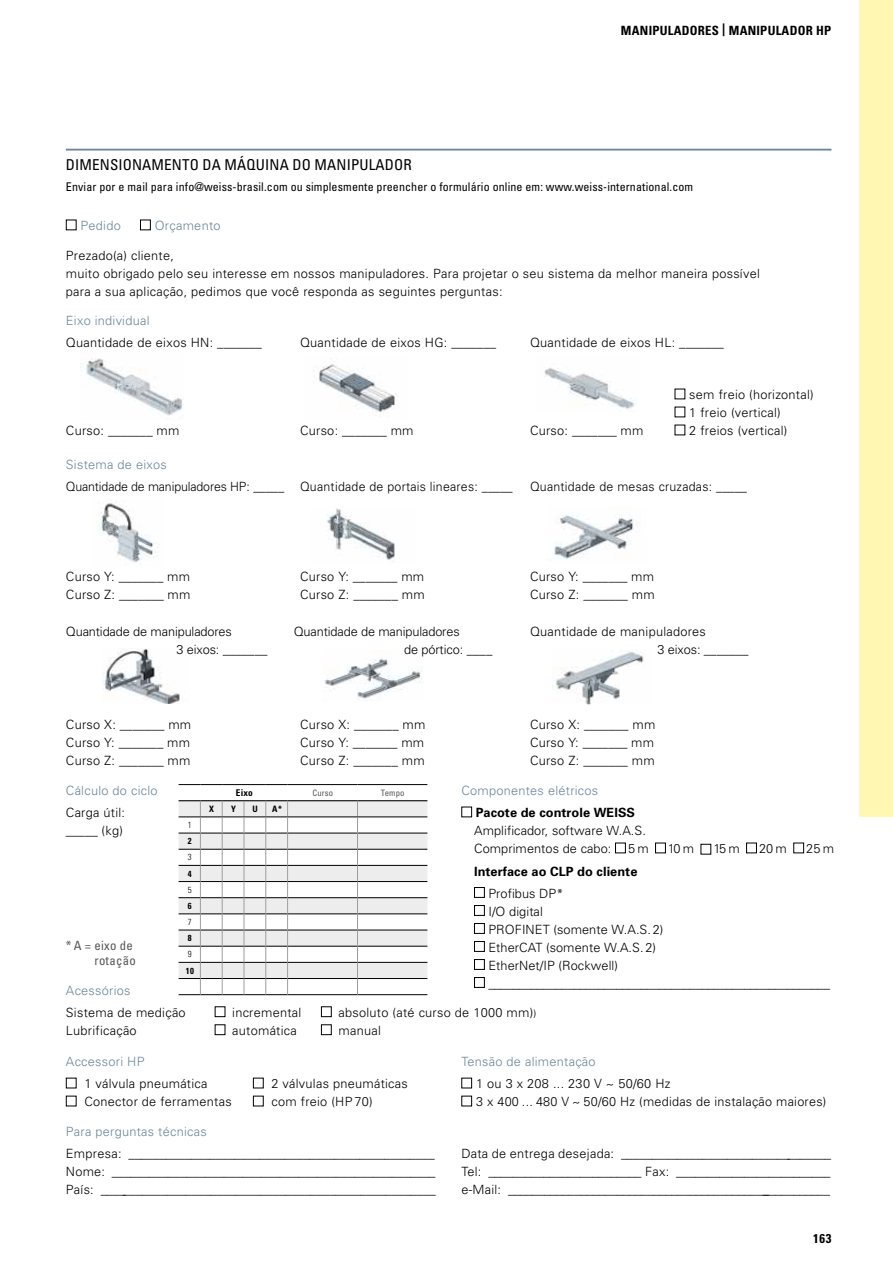
<style>
.page{position:relative;width:893px;height:1263px;background:#fff}
.page>*{position:absolute;margin:0;border:0;box-sizing:border-box;transform-origin:0 0}
.t1{font:condensed 15px "Univers";letter-spacing:.01em;color:#000}
.t2{font:300 12.75px/18px "Univers";letter-spacing:.02em;color:#000}
.t3{font:300 12.75px "Univers";letter-spacing:.02em;color:#6c879c}
.t4{font:300 12.75px/18px "Univers";letter-spacing:-.01em;color:#000}
.t5{font:700 12.75px "Univers";letter-spacing:.005em;color:#000}
.t6{font:700 condensed 12.75px "Univers";letter-spacing:.02em;color:#000}
.t7{font:condensed 12.75px/15px "Univers";letter-spacing:.02em;color:#575756;text-align:right}
.t8{font:condensed 12px "Univers";letter-spacing:.01em;color:#000}
.t9{font:700 condensed 9.3px "Univers";color:#000}
.t10{font:700 condensed 8.85px "Univers";color:#000}
.t11{font:condensed 8.85px "Univers";letter-spacing:.01em;color:#575756}
.t12{font:300 condensed 8.85px "Univers";color:#000}
.s1{font-size:10.5px}
</style>
<div class="page">
<img style="left:81px;top:358px;width:103px;height:58px">
<img style="left:314px;top:364px;width:83px;height:51px">
<img style="left:544px;top:367px;width:93px;height:42px">
<img style="left:99px;top:502px;width:59px;height:61px">
<img style="left:554px;top:515px;width:80px;height:44px">
<img style="left:327px;top:508px;width:68px;height:54px">
<img style="left:103px;top:648px;width:77px;height:55px">
<img style="left:324px;top:658px;width:99px;height:43px">
<img style="left:553px;top:650px;width:91px;height:54px">
<hr style="left:66px;top:149px;width:765px;height:1px;background:#6c879c">
<div style="left:66px;top:220px;width:11px;height:10px;border:1px solid #000"></div>
<div style="left:140px;top:220px;width:11px;height:10px;border:1px solid #000"></div>
<svg style="left:179px;top:784px;width:109px;height:1px"></svg>
<hr style="left:288px;top:784px;width:69px;height:1px;background:#000">
<hr style="left:357px;top:784px;width:70px;height:1px;background:#000">
<svg style="left:179px;top:800px;width:248px;height:195px"></svg>
<div style="left:215px;top:1006px;width:10px;height:11px;border:1px solid #000"></div>
<div style="left:321px;top:1006px;width:11px;height:11px;border:1px solid #000"></div>
<div style="left:215px;top:1024px;width:10px;height:11px;border:1px solid #000"></div>
<div style="left:321px;top:1024px;width:11px;height:11px;border:1px solid #000"></div>
<div style="left:66px;top:1078px;width:11px;height:10px;border:1px solid #000"></div>
<div style="left:253px;top:1078px;width:11px;height:10px;border:1px solid #000"></div>
<div style="left:66px;top:1096px;width:11px;height:10px;border:1px solid #000"></div>
<div style="left:253px;top:1096px;width:11px;height:10px;border:1px solid #000"></div>
<div style="left:461px;top:1078px;width:11px;height:10px;border:1px solid #000"></div>
<div style="left:461px;top:1096px;width:11px;height:10px;border:1px solid #000"></div>
<div style="left:461px;top:807px;width:11px;height:10px;border:1px solid #000"></div>
<div style="left:615px;top:843px;width:11px;height:10px;border:1px solid #000"></div>
<div style="left:655px;top:843px;width:11px;height:10px;border:1px solid #000"></div>
<div style="left:701px;top:844px;width:10px;height:10px;border:1px solid #000"></div>
<div style="left:746px;top:843px;width:11px;height:10px;border:1px solid #000"></div>
<div style="left:793px;top:843px;width:11px;height:10px;border:1px solid #000"></div>
<div style="left:474px;top:887px;width:11px;height:11px;border:1px solid #000"></div>
<div style="left:474px;top:905px;width:11px;height:11px;border:1px solid #000"></div>
<div style="left:474px;top:923px;width:11px;height:11px;border:1px solid #000"></div>
<div style="left:474px;top:941px;width:11px;height:11px;border:1px solid #000"></div>
<div style="left:474px;top:959px;width:11px;height:11px;border:1px solid #000"></div>
<div style="left:474px;top:977px;width:11px;height:11px;border:1px solid #000"></div>
<div style="left:859px;top:0;width:34px;height:816px;background:#fff7b2"></div>
<p class="t1" style="left:66px;top:155px;width:347px">DIMENSIONAMENTO DA MÁQUINA DO MANIPULADOR</p>
<p class="t6" style="left:621px;top:22px;width:212px">MANIPULADORES | MANIPULADOR HP</p>
<p class="t8" style="left:66px;top:179px;width:629px">Enviar por e mail para info@weiss-brasil.com ou simplesmente preencher o formulário online em: www.weiss-international.com</p>
<p class="t3" style="left:81px;top:218px;width:42px">Pedido</p>
<p class="t3" style="left:155px;top:218px;width:67px">Orçamento</p>
<p class="t2" style="left:66px;top:246px;width:695px">Prezado(a) cliente,<br>muito obrigado pelo seu interesse em nossos manipuladores. Para projetar o seu sistema da melhor maneira possível para a sua aplicação, pedimos que você responda as seguintes perguntas:</p>
<p class="t3" style="left:66px;top:313px;width:85px">Eixo individual</p>
<p class="t2" style="left:66px;top:334px;width:198px">Quantidade de eixos HN: _______</p>
<p class="t2" style="left:300px;top:334px;width:198px">Quantidade de eixos HG: _______</p>
<p class="t2" style="left:530px;top:334px;width:195px">Quantidade de eixos HL: _______</p>
<p class="t2" style="left:689px;top:385px;width:126px">sem freio (horizontal)<br>1 freio (vertical)<br>2 freios (vertical)</p>
<p class="t2" style="left:66px;top:421px;width:115px">Curso: _______ mm</p>
<p class="t2" style="left:300px;top:421px;width:115px">Curso: _______ mm</p>
<p class="t2" style="left:530px;top:421px;width:115px">Curso: _______ mm</p>
<p class="t3" style="left:66px;top:457px;width:102px">Sistema de eixos</p>
<p class="t2" style="left:66px;top:477px;width:448px">Quantidade de manipuladores HP: _____ Quantidade de portais lineares: _____</p>
<p class="t2" style="left:530px;top:477px;width:219px">Quantidade de mesas cruzadas: _____</p>
<p class="t2" style="left:66px;top:567px;width:126px">Curso Y: _______ mm<br>Curso Z: _______ mm</p>
<p class="t2" style="left:530px;top:567px;width:126px">Curso Y: _______ mm<br>Curso Z: _______ mm</p>
<p class="t2" style="left:300px;top:567px;width:126px">Curso Y: _______ mm<br>Curso Z: _______ mm</p>
<p class="t4" style="left:176px;top:622px;width:92px;text-indent:-111px">Quantidade de manipuladores<br>3 eixos: _______</p>
<p class="t2" style="left:658px;top:622px;width:92px;text-indent:-128px">Quantidade de manipuladores<br>3 eixos: _______</p>
<p class="t4" style="left:404px;top:622px;width:90px;text-indent:-111px">Quantidade de manipuladores<br>de pórtico: ____</p>
<p class="t2" style="left:66px;top:715px;width:127px;text-align:justify">Curso X: _______ mm Curso Y: _______ mm Curso Z: _______ mm</p>
<p class="t2" style="left:530px;top:715px;width:127px;text-align:justify">Curso X: _______ mm Curso Y: _______ mm Curso Z: _______ mm</p>
<p class="t2" style="left:300px;top:715px;width:127px;text-align:justify">Curso X: _______ mm Curso Y: _______ mm Curso Z: _______ mm</p>
<p class="t3" style="left:461px;top:783px;width:138px">Componentes elétricos</p>
<p class="t5" style="left:476px;top:804px;width:161px">Pacote de controle WEISS</p>
<p class="t2" style="left:474px;top:821px;width:173px">Amplificador, software W.A.S.<br>Comprimentos de cabo:</p>
<p class="t3" style="left:66px;top:783px;width:93px">Cálculo do ciclo</p>
<p class="t2" style="left:66px;top:803px;width:61px">Carga útil: _____ (kg)</p>
<p class="t9" style="left:236px;top:787px;width:18px">Eixo</p>
<p class="t11" style="left:313px;top:787px;width:22px">Curso</p>
<p class="t11" style="left:381px;top:787px;width:25px">Tempo</p>
<p class="t10" style="left:209px;top:803px;width:6px">X</p>
<p class="t10" style="left:231px;top:803px;width:6px">Y</p>
<p class="t10" style="left:253px;top:803px;width:7px">U</p>
<p class="t10" style="left:272px;top:803px;width:11px">A*</p>
<p class="t12" style="left:188px;top:820px;width:5px">1</p>
<p class="t10" style="left:188px;top:836px;width:5px">2</p>
<p class="t12" style="left:188px;top:852px;width:5px">3</p>
<p class="t10" style="left:188px;top:868px;width:5px">4</p>
<p class="t12" style="left:188px;top:884px;width:5px">5</p>
<p class="t10" style="left:188px;top:900px;width:5px">6</p>
<p class="t12" style="left:188px;top:917px;width:5px">7</p>
<p class="t10" style="left:188px;top:933px;width:5px">8</p>
<p class="t12" style="left:188px;top:949px;width:5px">9</p>
<p class="t10" style="left:186px;top:965px;width:10px">10</p>
<p class="t2" style="left:628px;top:839px;width:22px">5m</p>
<p class="t2" style="left:668px;top:839px;width:28px">10 m</p>
<p class="t2" style="left:713px;top:839px;width:28px">15 m</p>
<p class="t2" style="left:759px;top:839px;width:29px">20m</p>
<p class="t2" style="left:806px;top:839px;width:29px">25m</p>
<p class="t5" style="left:474px;top:863px;width:165px">Interface ao CLP do cliente</p>
<p class="t2" style="left:488px;top:884px;width:343px">Profibus DP*<br>I/O digital<br>PROFINET (somente W.A.S.2)<br>EtherCAT (somente W.A.S.2)<br>EtherNet/IP (Rockwell) ________________________________________________________</p>
<p class="t7" style="left:66px;top:938px;width:71px">* A = eixo de rotação</p>
<p class="t3" style="left:66px;top:983px;width:66px">Acessórios</p>
<p class="t2" style="left:66px;top:1003px;width:121px">Sistema de medição</p>
<p class="t2" style="left:232px;top:1003px;width:71px">incremental</p>
<p class="t2" style="left:339px;top:1003px;width:199px">absoluto (até curso de 1000 mm)<span class="s1">)</span></p>
<p class="t2" style="left:66px;top:1021px;width:72px">Lubrificação</p>
<p class="t2" style="left:232px;top:1021px;width:66px">automática</p>
<p class="t2" style="left:339px;top:1021px;width:44px">manual</p>
<p class="t3" style="left:66px;top:1054px;width:80px">Accessori HP</p>
<p class="t2" style="left:84px;top:1074px;width:125px">1 válvula pneumática</p>
<p class="t2" style="left:271px;top:1074px;width:138px">2 válvulas pneumáticas</p>
<p class="t2" style="left:84px;top:1092px;width:149px">Conector de ferramentas</p>
<p class="t2" style="left:271px;top:1092px;width:103px">com freio (HP 70)</p>
<p class="t3" style="left:461px;top:1054px;width:136px">Tensão de alimentação</p>
<p class="t2" style="left:476px;top:1074px;width:352px">1 ou 3 x 208 ... 230 V ~ 50/60 Hz<br>3 x 400 ... 480 V ~ 50/60 Hz (medidas de instalação maiores)</p>
<p class="t3" style="left:66px;top:1124px;width:142px">Para perguntas técnicas</p>
<p class="t2" style="left:66px;top:1144px;width:371px;text-align:justify">Empresa: _________________________________________________ Nome: ____________________________________________________ País: ______________________________________________________</p>
<p class="t2" style="left:461px;top:1144px;width:371px;text-align:justify">Data de entrega desejada: __________________________________ Tel: _________________________ Fax: _________________________ e-Mail: _____________________________________________________</p>
<p class="t6" style="left:813px;top:1231px;width:20px">163</p>
</div>
